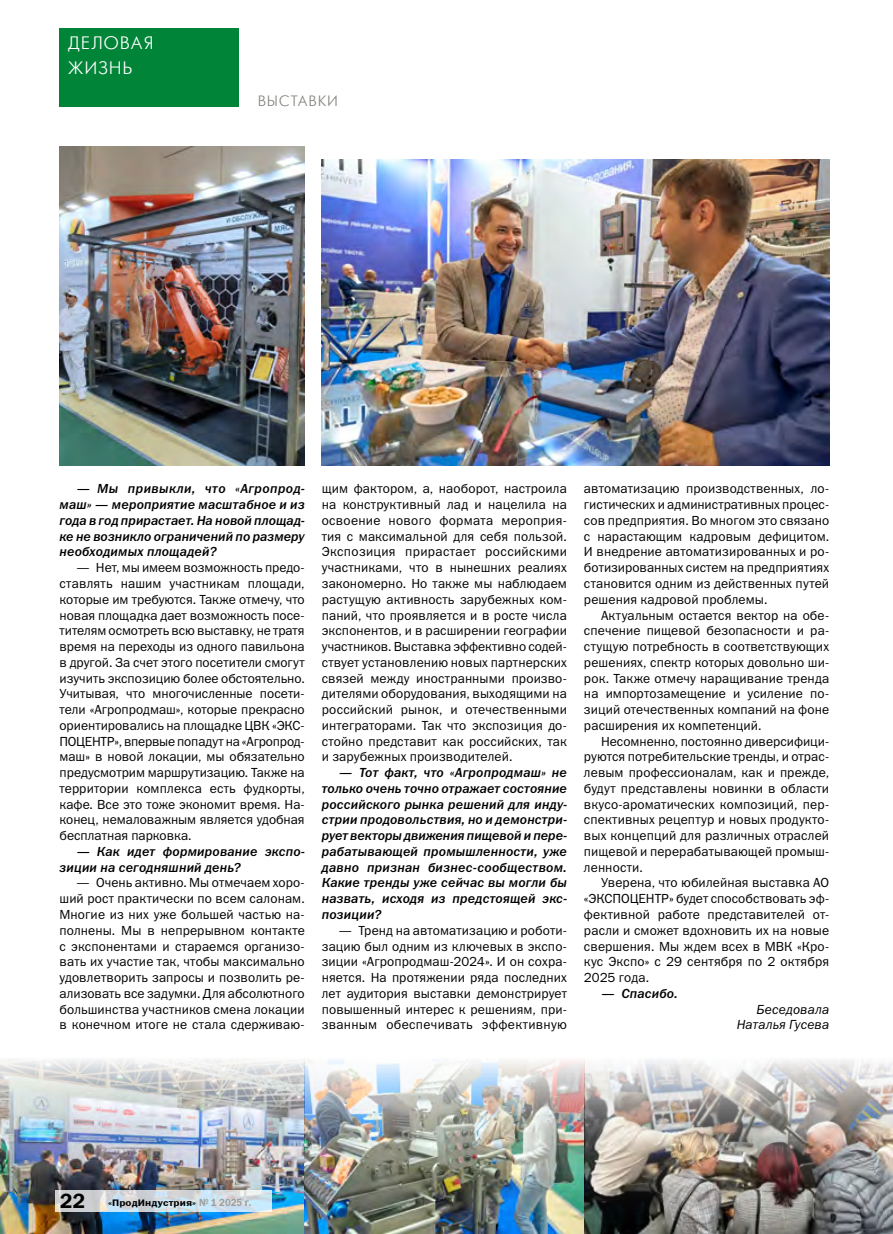
<style>
.page{position:relative;width:893px;height:1234px;background:#fff}
.page>*{position:absolute;margin:0;border:0;box-sizing:border-box;transform-origin:0 0}
.t1{font:18px/24.8px "Futuris C";letter-spacing:.05em;color:#fff}
.t2{font:15px "Futuris C";letter-spacing:.05em;color:#84857e}
.t3{font:13.2px/15.8px "Franklin Gothic Book C";letter-spacing:.01em;color:#000;text-align:justify}
.t4{font:italic 13.2px/15.8px "Franklin Gothic Medium C";letter-spacing:.015em;color:#000;text-align:justify}
.t5{font:italic 13.2px/15.8px "Franklin Gothic Book C";letter-spacing:.01em;color:#000;text-align:right}
.t6{font:9.45px "Franklin Gothic Demi C";letter-spacing:.01em;color:#000;scale:1.11 1}
.s1{font-size:21px}
.s2{font-size:10.5px;color:#9d9d9c}
</style>
<div class="page">
<div style="left:60px;top:29px;width:179px;height:78px;background:#008438"></div>
<img style="left:322px;top:159px;width:507px;height:307px">
<img style="left:60px;top:147px;width:245px;height:319px">
<img style="left:0;top:1059px;width:304px;height:174px">
<img style="left:304px;top:1059px;width:281px;height:174px">
<img style="left:585px;top:1059px;width:308px;height:174px">
<svg style="left:55px;top:1189px;width:216px;height:22px;background:#cad5dc"></svg>
<h1 class="t1" style="left:68px;top:31px;width:87px">ДЕЛОВАЯ<br>ЖИЗНЬ</h1>
<p class="t2" style="left:258px;top:93px;width:82px">ВЫСТАВКИ</p>
<p class="t4" style="left:60px;top:481px;width:247px;text-indent:17px">— Мы привыкли, что «Агропрод&shy;маш» — мероприятие масштабное и из года в год прирастает. На новой площад&shy;ке не возникло ограничений по размеру необходимых площадей?</p>
<p class="t3" style="left:60px;top:559px;width:247px;text-indent:17px">— Нет, мы имеем возможность предо‑ ставлять нашим участникам площади, которые им требуются. Также отмечу, что новая площадка дает возможность посе‑ тителям осмотреть всю выставку, не тратя время на переходы из одного павильона в другой. За счет этого посетители смогут изучить экспозицию более обстоятельно.<br>Учитывая, что многочисленные посети‑ тели «Агропродмаш», которые прекрасно ориентировались на площадке ЦВК «ЭКС‑ ПОЦЕНТР», впервые попадут на «Агропрод‑ маш» в новой локации, мы обязательно предусмотрим маршрутизацию. Также на территории комплекса есть фудкорты, кафе. Все это тоже экономит время. На‑ конец, немаловажным является удобная бесплатная парковка.</p>
<p class="t4" style="left:60px;top:843px;width:247px;text-indent:17px">— Как идет формирование экспо&shy;зиции на сегодняшний день?</p>
<p class="t3" style="left:60px;top:874px;width:247px;text-indent:17px">— Очень активно. Мы отмечаем хоро‑ ший рост практически по всем салонам.<br>Многие из них уже большей частью на‑ полнены. Мы в непрерывном контакте с экспонентами и стараемся организо‑ вать их участие так, чтобы максимально удовлетворить запросы и позволить ре‑ ализовать все задумки. Для абсолютного большинства участников смена локации в конечном итоге не стала сдерживаю‑</p>
<p class="t3" style="left:322px;top:481px;width:247px">щим фактором, а, наоборот, настроила на конструктивный лад и нацелила на освоение нового формата мероприя‑ тия с максимальной для себя пользой.<br>Экспозиция прирастает российскими участниками, что в нынешних реалиях закономерно. Но также мы наблюдаем растущую активность зарубежных ком‑ паний, что проявляется и в росте числа экспонентов, и в расширении географии участников. Выставка эффективно содей‑ ствует установлению новых партнерских связей между иностранными произво‑ дителями оборудования, выходящими на российский рынок, и отечественными интеграторами. Так что экспозиция до‑ стойно представит как российских, так и зарубежных производителей.</p>
<p class="t4" style="left:322px;top:764px;width:247px;text-indent:17px">— Тот факт, что «Агропродмаш» не только очень точно отражает состояние российского рынка решений для инду&shy;стрии продовольствия, но и демонстри&shy;рует векторы движения пищевой и пере&shy;рабатывающей промышленности, уже давно признан бизнес-сообществом.<br>Какие тренды уже сейчас вы могли бы назвать, исходя из предстоящей экс&shy;позиции?</p>
<p class="t3" style="left:322px;top:922px;width:247px;text-indent:17px">— Тренд на автоматизацию и роботи‑ зацию был одним из ключевых в экспо‑ зиции «Агропродмаш‑2024». И он сохра‑ няется. На протяжении ряда последних лет аудитория выставки демонстрирует повышенный интерес к решениям, при‑ званным обеспечивать эффективную</p>
<p class="t3" style="left:584px;top:481px;width:247px">автоматизацию производственных, ло‑ гистических и административных процес‑ сов предприятия. Во многом это связано с нарастающим кадровым дефицитом.<br>И внедрение автоматизированных и ро‑ ботизированных систем на предприятиях становится одним из действенных путей решения кадровой проблемы.</p>
<p class="t3" style="left:584px;top:607px;width:247px;text-indent:17px">Актуальным остается вектор на обе‑ спечение пищевой безопасности и ра‑ стущую потребность в соответствующих решениях, спектр которых довольно ши‑ рок. Также отмечу наращивание тренда на импортозамещение и усиление по‑ зиций отечественных компаний на фоне расширения их компетенций.</p>
<p class="t3" style="left:584px;top:733px;width:247px;text-indent:17px">Несомненно, постоянно диверсифици‑ руются потребительские тренды, и отрас‑ левым профессионалам, как и прежде, будут представлены новинки в области вкусо-ароматических композиций, пер‑ спективных рецептур и новых продукто‑ вых концепций для различных отраслей пищевой и перерабатывающей промыш‑ ленности.</p>
<p class="t3" style="left:584px;top:874px;width:247px;text-indent:17px">Уверена, что юбилейная выставка АО «ЭКСПОЦЕНТР» будет способствовать эф‑ фективной работе представителей от‑ расли и сможет вдохновить их на новые свершения. Мы ждем всех в МВК «Кро‑ кус Экспо» с 29 сентября по 2 октября 2025 года.</p>
<p class="t4" style="left:601px;top:985px;width:78px">— Спасибо.</p>
<p class="t5" style="left:737px;top:1000px;width:94px">Беседовала<br>Наталья Гусева</p>
<p class="t6" style="left:60px;top:1197px;width:174px"><span class="s1">22</span> «ПродИндустрия» <span class="s2">№ 1 2025 г.</span></p>
<p class="t6" style="left:110px;top:1193px;width:159px">«ПродИндустрия» <span class="s2">март-июнь 2021 г.</span></p>
</div>
